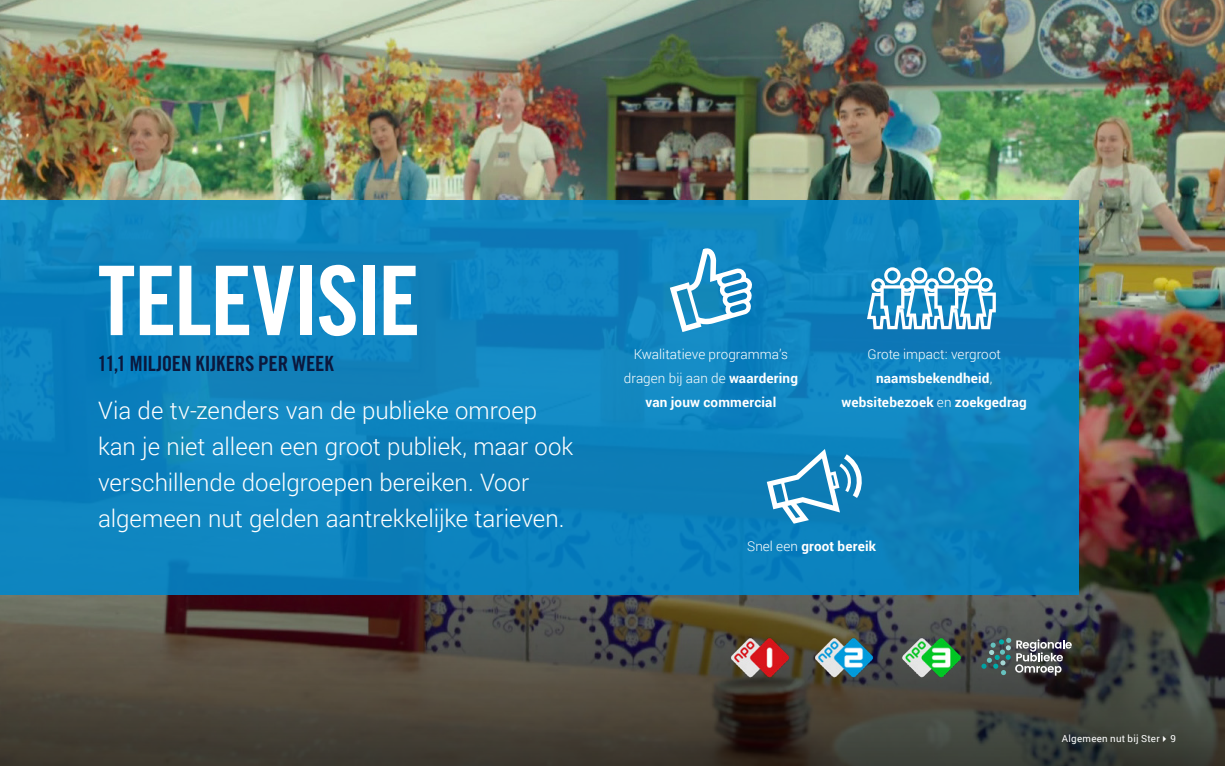
<style>
.page{position:relative;width:1225px;height:766px;background:#fff}
.page>*{position:absolute;margin:0;border:0;box-sizing:border-box;transform-origin:0 0}
.t1{font:96px "Trade Gothic LT Std Bd Cn 20";letter-spacing:-.025em;color:#fff}
.t2{font:300 24px/35.8px "Roboto";color:#fff}
.t3{font:21px "Trade Gothic LT Std Bd Cn 20";letter-spacing:-.01em;color:#0b183d}
.t4{font:700 13.5px/23.9px "Roboto";letter-spacing:.01em;color:#fff;text-align:center}
.t5{font:300 13.5px/23.9px "Roboto";letter-spacing:.005em;color:#fff;text-align:center}
.t6{font:9.75px "Roboto";letter-spacing:.03em;color:#fff}
.s1{font-weight:700}
.s2{font-weight:300}
</style>
<div class="page">
<img style="left:0;top:0;width:1225px;height:401px">
<img style="left:0;top:401px;width:1225px;height:364px">
<svg style="left:981px;top:637px;width:90px;height:38px;background:#616b6c"></svg>
<div style="left:0;top:200px;width:1078px;height:395px;background:#0e83be"></div>
<img style="left:716px;top:628px;width:85px;height:58px">
<img style="left:801px;top:628px;width:174px;height:58px">
<svg style="left:767px;top:449px;width:95px;height:74px"></svg>
<svg style="left:867px;top:267px;width:128px;height:62px"></svg>
<svg style="left:670px;top:248px;width:82px;height:84px"></svg>
<h1 class="t1" style="left:98px;top:242px;width:324px">TELEVISIE</h1>
<p class="t3" style="left:98px;top:350px;width:237px">11,1 MILJOEN KIJKERS PER WEEK</p>
<p class="t2" style="left:98px;top:391px;width:477px">Via de tv-zenders van de publieke omroep kan je niet alleen een groot publiek, maar ook verschillende doelgroepen bereiken. Voor algemeen nut gelden aantrekkelijke tarieven.</p>
<p class="t5" style="left:624px;top:342px;width:176px">Kwalitatieve programma’s dragen bij aan de <span class="s1">waardering van jouw commercial</span></p>
<p class="t4" style="left:841px;top:342px;width:187px"><span class="s2">Grote impact: vergroot </span>naamsbekendheid<span class="s2">, </span>websitebezoek <span class="s2">en</span> zoekgedrag</p>
<p class="t4" style="left:747px;top:533px;width:130px"><span class="s2">Snel een</span> groot bereik</p>
<p class="t6" style="left:1062px;top:731px;width:115px">Algemeen nut bij Ster✔9</p>
</div>
